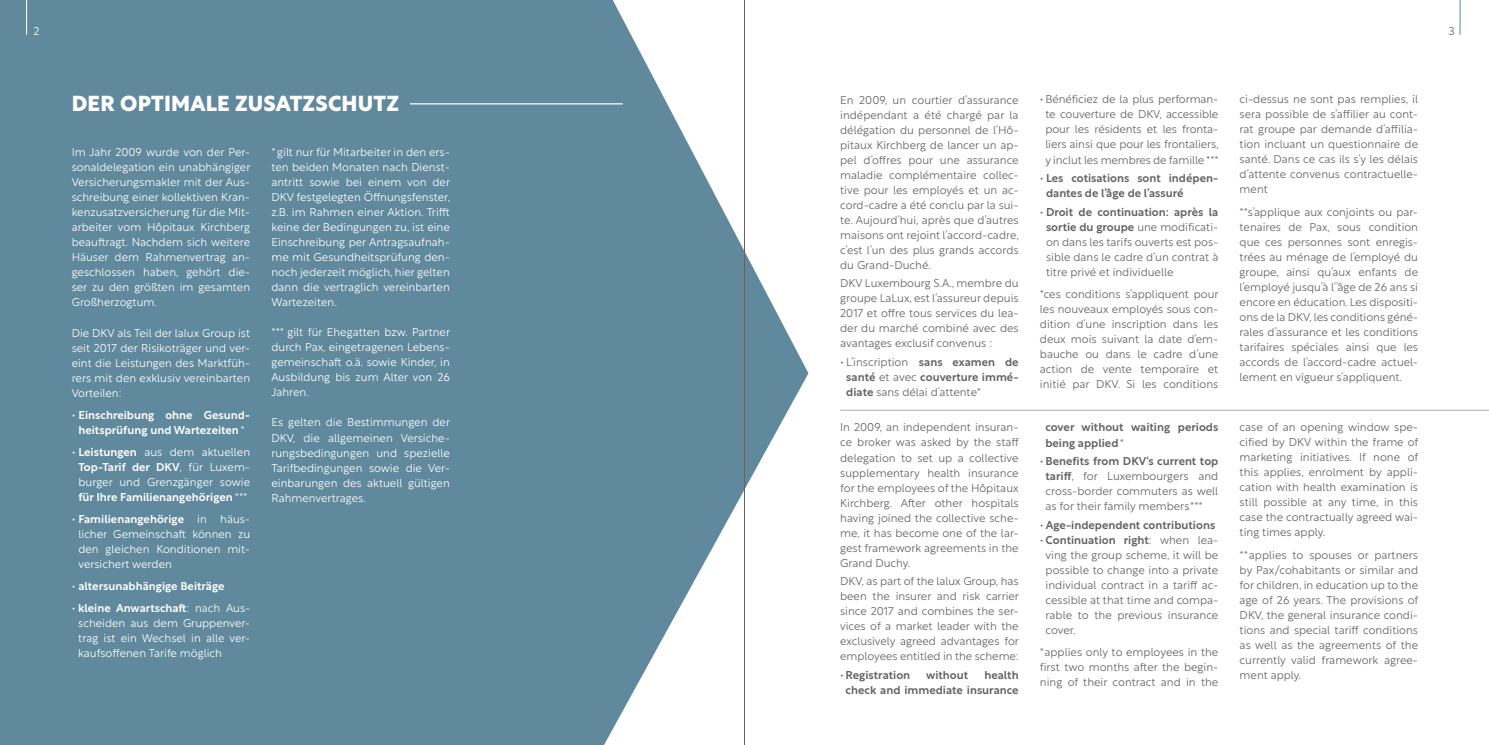
<style>
.page{position:relative;width:1489px;height:745px;background:#fff}
.page>*{position:absolute;margin:0;border:0;box-sizing:border-box;transform-origin:0 0}
.t1{font:800 21.25px "Rustica";letter-spacing:.01em;color:#fff}
.t2{font:300 11.25px/15px "Rustica";color:#646363;text-align:justify}
.t3{font:300 11.25px/15px "Rustica";color:#fff;text-align:justify}
.t4{font:500 11.25px/15px "Rustica";color:#646363}
.t5{font:500 11.25px/15px "Rustica";color:#fff;text-align:center}
.s1{font-weight:300}
.s2{font-weight:500}
</style>
<div class="page">
<hr style="left:1459px;top:0;width:1px;height:35px;background:#60899d">
<svg style="left:528px;top:0;width:280px;height:744px;fill:#60899d"></svg>
<div style="left:0;top:0;width:528px;height:744px;background:#60899d"></div>
<hr style="left:840px;top:409px;width:648px;height:1px;background:#b3b2b2">
<hr style="left:410px;top:103px;width:212px;height:1px;background:#fff">
<hr style="left:26px;top:0;width:1px;height:35px;background:#fff">
<hr style="left:744px;top:0;width:1px;height:744px;background:#646363">
<p class="t3" style="left:33px;top:22px;width:8px">2</p>
<h1 class="t1" style="left:72px;top:85px;width:329px">DER OPTIMALE ZUSATZSCHUTZ</h1>
<p class="t3" style="left:72px;top:143px;width:180px">Im Jahr 2009 wurde von der Per&shy;sonaldelegation ein unabhängiger Versicherungsmakler mit der Aus&shy;schreibung einer kollektiven Kran&shy;kenzusatzversicherung für die Mit&shy;arbeiter vom Hôpitaux Kirchberg beauftragt. Nachdem sich weitere Häuser dem Rahmenvertrag an&shy;geschlossen haben, gehört die&shy;ser zu den größten im gesamten Großherzogtum.</p>
<p class="t3" style="left:72px;top:323px;width:180px">Die DKV als Teil der lalux Group ist seit 2017 der Risikoträger und ver&shy;eint die Leistungen des Marktfüh&shy;rers mit den exklusiv vereinbarten Vorteilen:</p>
<p class="t5" style="left:72px;top:405px;width:180px"><span class="s1">•</span> Einschreibung ohne Gesund&shy;heitsprüfung und Wartezeiten <span class="s1">*</span></p>
<p class="t3" style="left:78px;top:443px;width:173px;text-indent:-7px">• <span class="s2">Leistungen</span> aus dem aktuellen <span class="s2">Top-Tarif der DKV</span>, für Luxem&shy;burger und Grenzgänger sowie <span class="s2">für Ihre Familienangehörigen</span> ***</p>
<p class="t3" style="left:78px;top:510px;width:173px;text-indent:-7px">• <span class="s2">Familienangehörige</span> in häus&shy;licher Gemeinschaft können zu den gleichen Konditionen mit&shy;versichert werden</p>
<p class="t5" style="left:72px;top:577px;width:154px"><span class="s1">•</span> altersunabhängige Beiträge</p>
<p class="t3" style="left:78px;top:599px;width:174px;text-indent:-7px">• <span class="s2">kleine Anwartschaft</span>: nach Aus&shy;scheiden aus dem Gruppenver&shy;trag ist ein Wechsel in alle ver&shy;kaufsoffenen Tarife möglich</p>
<p class="t3" style="left:271px;top:143px;width:180px">* gilt nur für Mitarbeiter in den ers&shy;ten beiden Monaten nach Dienst&shy;antritt sowie bei einem von der DKV festgelegten Öffnungsfenster, z.B. im Rahmen einer Aktion. Trifft keine der Bedingungen zu, ist eine Einschreibung per Antragsaufnah&shy;me mit Gesundheitsprüfung den&shy;noch jederzeit möglich, hier gelten dann die vertraglich vereinbarten Wartezeiten.</p>
<p class="t3" style="left:271px;top:323px;width:180px">*** gilt für Ehegatten bzw. Partner durch Pax, eingetragenen Lebens&shy;gemeinschaft o.ä. sowie Kinder, in Ausbildung bis zum Alter von 26<br>Jahren.</p>
<p class="t3" style="left:271px;top:413px;width:180px">Es gelten die Bestimmungen der DKV, die allgemeinen Versiche&shy;rungsbedingungen und spezielle Tarifbedingungen sowie die Ver&shy;einbarungen des aktuell gültigen Rahmenvertrages.</p>
<p class="t2" style="left:840px;top:91px;width:180px">En 2009, un courtier d’assurance indépendant a été chargé par la délégation du personnel de l’Hô&shy;pitaux Kirchberg de lancer un ap&shy;pel d’offres pour une assurance maladie complémentaire collec&shy;tive pour les employés et un ac&shy;cord-cadre a été conclu par la sui&shy;te. Aujourd’hui, après que d’autres maisons ont rejoint l’accord-cadre, c’est l’un des plus grands accords du Grand-Duché.</p>
<p class="t2" style="left:840px;top:274px;width:180px">DKV Luxembourg S.A., membre du groupe LaLux, est l’assureur depuis 2017 et offre tous services du lea&shy;der du marché combiné avec des avantages exclusif convenus :</p>
<p class="t2" style="left:846px;top:353px;width:174px;text-indent:-6px">• L’inscription <span class="s2">sans examen de santé</span> et avec <span class="s2">couverture immé&shy;diate</span> sans délai d’attente*</p>
<p class="t2" style="left:840px;top:418px;width:180px">In 2009, an independent insuran&shy;ce broker was asked by the staff delegation to set up a collective supplementary health insurance for the employees of the Hôpitaux Kirchberg. After other hospitals having joined the collective sche&shy;me, it has become one of the lar&shy;gest framework agreements in the Grand Duchy.</p>
<p class="t2" style="left:840px;top:572px;width:180px">DKV, as part of the lalux Group, has been the insurer and risk carrier since 2017 and combines the ser&shy;vices of a market leader with the exclusively agreed advantages for employees entitled in the scheme:</p>
<p class="t4" style="left:840px;top:665px;width:71px"><span class="s1">•</span>Registration</p>
<p class="t4" style="left:926px;top:665px;width:44px">without</p>
<p class="t4" style="left:845px;top:665px;width:174px;text-align:right">health<br>check and immediate insurance</p>
<p class="t2" style="left:1039px;top:91px;width:180px;text-align:center">•Bénéficiez de la plus performan&shy;te couverture de DKV, accessible pour les résidents et les fronta&shy;liers ainsi que pour les frontaliers, y inclut les membres de famille ***</p>
<p class="t4" style="left:1045px;top:169px;width:174px;text-indent:-6px"><span class="s1">•</span> Les cotisations sont indépen&shy;dantes de l’âge de l’assuré</p>
<p class="t2" style="left:1045px;top:203px;width:174px;text-indent:-6px">• <span class="s2">Droit de continuation: après la sortie du groupe</span> une modificati&shy;on dans les tarifs ouverts est pos&shy;sible dans le cadre d’un contrat à titre privé et individuelle</p>
<p class="t2" style="left:1039px;top:285px;width:180px">*ces conditions s’appliquent pour les nouveaux employés sous con&shy;dition d’une inscription dans les deux mois suivant la date d’em&shy;bauche ou dans le cadre d’une action de vente temporaire et initié par DKV. Si les conditions</p>
<p class="t4" style="left:1045px;top:418px;width:174px">cover without waiting periods being applied <span class="s1">*</span></p>
<p class="t2" style="left:1045px;top:452px;width:174px;text-indent:-6px">• <span class="s2">Benefits from DKV‘s current top tariff</span>, for Luxembourgers and cross-border commuters as well as for their family members***</p>
<p class="t4" style="left:1039px;top:515px;width:177px"><span class="s1">•</span> Age-independent contributions</p>
<p class="t2" style="left:1045px;top:530px;width:174px;text-indent:-6px">• <span class="s2">Continuation right</span>: when lea&shy;ving the group scheme, it will be possible to change into a private individual contract in a tariff ac&shy;cessible at that time and compa&shy;rable to the previous insurance cover.</p>
<p class="t2" style="left:1039px;top:642px;width:180px">*applies only to employees in the first two months after the begin&shy;ning of their contract and in the</p>
<p class="t2" style="left:1239px;top:91px;width:180px">ci-dessus ne sont pas remplies, il sera possible de s’affilier au cont&shy;rat groupe par demande d’affilia&shy;tion incluant un questionnaire de santé. Dans ce cas ils s’y les délais d’attente convenus contractuelle&shy;ment</p>
<p class="t2" style="left:1239px;top:203px;width:180px">**s’applique aux conjoints ou par&shy;tenaires de Pax, sous condition que ces personnes sont enregis&shy;trées au ménage de l’employé du groupe, ainsi qu’aux enfants de l’employé jusqu’à l’’âge de 26 ans si encore en éducation. Les dispositi&shy;ons de la DKV, les conditions géné&shy;rales d’assurance et les conditions tarifaires spéciales ainsi que les accords de l’accord-cadre actuel&shy;lement en vigueur s’appliquent.</p>
<p class="t2" style="left:1239px;top:418px;width:180px">case of an opening window spe&shy;cified by DKV within the frame of marketing initiatives. If none of this applies, enrolment by appli&shy;cation with health examination is still possible at any time, in this case the contractually agreed wai&shy;ting times apply.</p>
<p class="t2" style="left:1239px;top:545px;width:180px">**applies to spouses or partners by Pax/cohabitants or similar and for children, in education up to the age of 26 years. The provisions of DKV, the general insurance condi&shy;tions and special tariff conditions as well as the agreements of the currently valid framework agree&shy;ment apply.</p>
<p class="t2" style="left:1448px;top:22px;width:8px">3</p>
</div>
